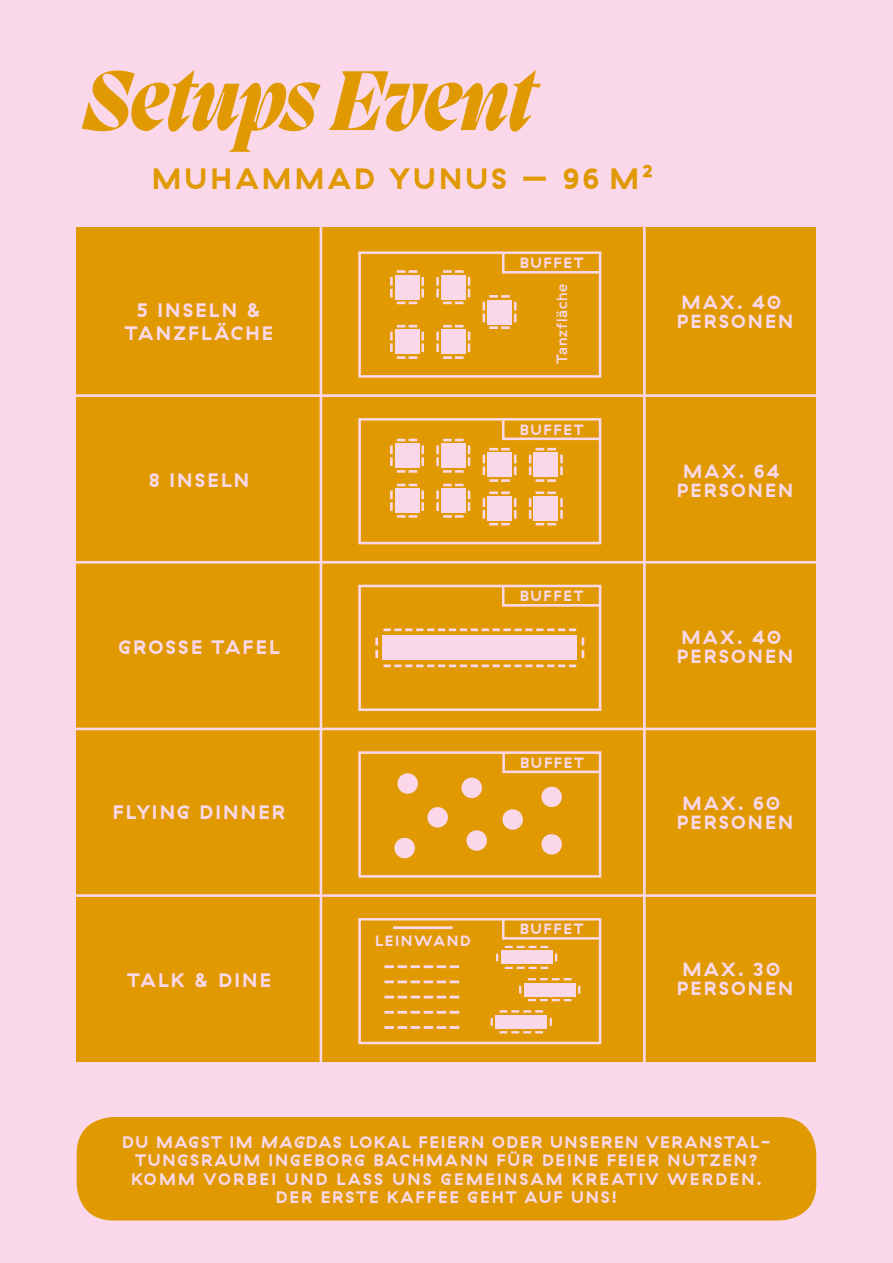
<style>
.page{position:relative;width:893px;height:1263px;background:#fad8e9}
.page>*{position:absolute;margin:0;border:0;box-sizing:border-box;transform-origin:0 0}
.t1{font:italic 800 87px "Migra";letter-spacing:-.01em;color:#e09900}
.t2{font:700 29.4px "GT Haptik";letter-spacing:.11em;color:#e09900}
.t3{font:700 19.5px/23.4px "GT Haptik";letter-spacing:.11em;color:#fad8e9;text-align:center}
.t4{font:700 19.05px/19px "GT Haptik";letter-spacing:.11em;color:#fad8e9}
.t5{font:700 16.65px/18.1px "GT Haptik";letter-spacing:.11em;color:#fad8e9;text-align:center}
.t6{font:700 14.85px "GT Haptik";letter-spacing:.11em;color:#fad8e9}
.Tabelle_FT{font:500 14.85px "GT Haptik";letter-spacing:.05em;color:#fad8e9}
.s1{font-style:italic}
</style>
<div class="page">
<div style="left:77px;top:228px;width:739px;height:834px;background:#e09900"></div>
<div style="left:358px;top:418px;width:243px;height:126px;border:3px solid #fad8e9"></div>
<svg style="left:483px;top:491px;width:34px;height:34px"></svg>
<svg style="left:529px;top:448px;width:34px;height:34px"></svg>
<svg style="left:529px;top:491px;width:34px;height:34px"></svg>
<svg style="left:390px;top:484px;width:34px;height:34px"></svg>
<svg style="left:436px;top:484px;width:34px;height:34px"></svg>
<svg style="left:390px;top:439px;width:34px;height:34px"></svg>
<svg style="left:436px;top:439px;width:34px;height:34px"></svg>
<svg style="left:483px;top:448px;width:34px;height:34px"></svg>
<svg style="left:390px;top:325px;width:34px;height:34px"></svg>
<svg style="left:436px;top:325px;width:34px;height:34px"></svg>
<svg style="left:483px;top:295px;width:34px;height:34px"></svg>
<svg style="left:390px;top:270px;width:34px;height:34px"></svg>
<svg style="left:436px;top:270px;width:34px;height:34px"></svg>
<hr style="left:320px;top:224px;width:2px;height:839px;background:#fad8e9">
<hr style="left:643px;top:227px;width:3px;height:840px;background:#fad8e9">
<hr style="left:73px;top:394px;width:747px;height:3px;background:#fad8e9">
<hr style="left:73px;top:561px;width:747px;height:3px;background:#fad8e9">
<hr style="left:73px;top:728px;width:747px;height:2px;background:#fad8e9">
<hr style="left:73px;top:894px;width:747px;height:3px;background:#fad8e9">
<div style="left:358px;top:751px;width:243px;height:127px;border:3px solid #fad8e9"></div>
<svg style="left:501px;top:751px;width:102px;height:23px"></svg>
<div style="left:397px;top:773px;width:21px;height:21px;background:#fad8e9;border-radius:50%"></div>
<div style="left:394px;top:838px;width:21px;height:20px;background:#fad8e9;border-radius:50%"></div>
<div style="left:427px;top:807px;width:21px;height:20px;background:#fad8e9;border-radius:50%"></div>
<div style="left:461px;top:778px;width:21px;height:20px;background:#fad8e9;border-radius:50%"></div>
<div style="left:466px;top:830px;width:21px;height:21px;background:#fad8e9;border-radius:50%"></div>
<div style="left:502px;top:809px;width:21px;height:21px;background:#fad8e9;border-radius:50%"></div>
<div style="left:541px;top:787px;width:21px;height:20px;background:#fad8e9;border-radius:50%"></div>
<div style="left:541px;top:834px;width:21px;height:20px;background:#fad8e9;border-radius:50%"></div>
<div style="left:77px;top:1117px;width:739px;height:103px;background:#e09900;border-radius:36px"></div>
<div style="left:358px;top:918px;width:243px;height:126px;border:3px solid #fad8e9"></div>
<svg style="left:384px;top:965px;width:75px;height:3px"></svg>
<svg style="left:384px;top:980px;width:75px;height:3px"></svg>
<svg style="left:384px;top:996px;width:75px;height:2px"></svg>
<svg style="left:384px;top:1011px;width:75px;height:3px"></svg>
<svg style="left:384px;top:1026px;width:75px;height:3px"></svg>
<hr style="left:393px;top:926px;width:59px;height:3px;background:#fad8e9">
<div style="left:501px;top:951px;width:51px;height:13px;background:#fad8e9"></div>
<svg style="left:505px;top:967px;width:43px;height:2px"></svg>
<div style="left:524px;top:983px;width:51px;height:13px;background:#fad8e9"></div>
<svg style="left:528px;top:978px;width:43px;height:2px"></svg>
<svg style="left:528px;top:999px;width:43px;height:2px"></svg>
<svg style="left:578px;top:986px;width:2px;height:7px"></svg>
<svg style="left:519px;top:986px;width:2px;height:7px"></svg>
<div style="left:496px;top:1015px;width:51px;height:13px;background:#fad8e9"></div>
<svg style="left:499px;top:1010px;width:44px;height:2px"></svg>
<svg style="left:499px;top:1031px;width:44px;height:2px"></svg>
<svg style="left:550px;top:1018px;width:2px;height:8px"></svg>
<svg style="left:491px;top:1018px;width:2px;height:8px"></svg>
<div style="left:358px;top:585px;width:243px;height:126px;border:3px solid #fad8e9"></div>
<svg style="left:581px;top:638px;width:3px;height:20px"></svg>
<svg style="left:375px;top:638px;width:3px;height:20px"></svg>
<svg style="left:383px;top:664px;width:193px;height:3px"></svg>
<svg style="left:383px;top:628px;width:193px;height:3px"></svg>
<div style="left:382px;top:635px;width:195px;height:25px;background:#fad8e9"></div>
<div style="left:358px;top:251px;width:243px;height:127px;border:3px solid #fad8e9"></div>
<svg style="left:501px;top:251px;width:101px;height:24px"></svg>
<svg style="left:501px;top:418px;width:101px;height:23px"></svg>
<svg style="left:501px;top:584px;width:101px;height:24px"></svg>
<svg style="left:496px;top:917px;width:106px;height:44px"></svg>
<p class="t1" style="left:85px;top:37px;width:451px">Setups Event</p>
<p class="t2" style="left:152px;top:160px;width:503px">MUHAMMAD YUNUS – 96 M²</p>
<p class="t3" style="left:125px;top:298px;width:150px">5 INSELN &amp;<br>TANZFLÄCHE</p>
<p class="t3" style="left:149px;top:468px;width:102px">8 INSELN</p>
<p class="t3" style="left:118px;top:636px;width:163px">GROSSE TAFEL</p>
<p class="t3" style="left:113px;top:800px;width:174px">FLYING DINNER</p>
<p class="t3" style="left:127px;top:969px;width:145px">TALK &amp; DINE</p>
<p class="t6" style="left:520px;top:254px;width:65px">BUFFET</p>
<p class="Tabelle_FT" style="left:553px;top:364px;width:81px;rotate:-90deg">Tanzfläche</p>
<p class="t6" style="left:520px;top:421px;width:65px">BUFFET</p>
<p class="t6" style="left:520px;top:587px;width:65px">BUFFET</p>
<p class="t6" style="left:520px;top:754px;width:65px">BUFFET</p>
<p class="t6" style="left:375px;top:931px;width:97px">LEINWAND</p>
<p class="t6" style="left:520px;top:920px;width:65px">BUFFET</p>
<p class="t4" style="left:677px;top:293px;width:118px">MAX. 40<br>PERSONEN</p>
<p class="t4" style="left:677px;top:462px;width:118px;text-align:center">MAX. 64<br>PERSONEN</p>
<p class="t4" style="left:677px;top:627px;width:118px">MAX. 40<br>PERSONEN</p>
<p class="t4" style="left:677px;top:793px;width:118px">MAX. 60<br>PERSONEN</p>
<p class="t4" style="left:677px;top:959px;width:118px;text-align:center">MAX. 30<br>PERSONEN</p>
<p class="t5" style="left:122px;top:1133px;width:650px">DU MAGST IM <span class="s1">MAG</span>DAS LOKAL FEIERN ODER UNSEREN VERANSTAL-TUNGSRAUM INGEBORG BACHMANN FÜR DEINE FEIER NUTZEN?<br>KOMM VORBEI UND LASS UNS GEMEINSAM KREATIV WERDEN.<br>DER ERSTE KAFFEE GEHT AUF UNS!</p>
</div>
